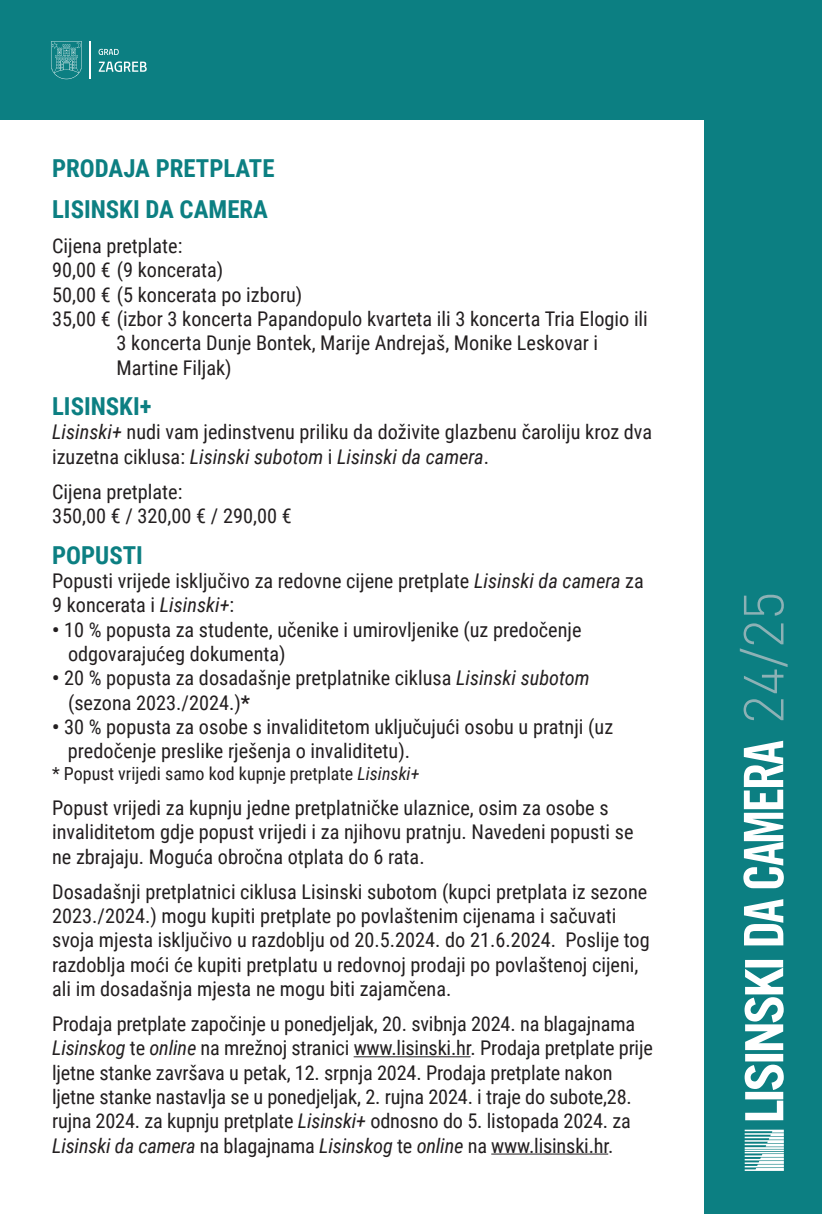
<style>
.page{position:relative;width:822px;height:1214px;background:#fff}
.page>*{position:absolute;margin:0;border:0;box-sizing:border-box;transform-origin:0 0}
.t1{font:700 24.75px/40.5px "Roboto Condensed";color:#0c7f82}
.t2{font:20.25px/24.3px "Roboto Condensed";color:#231f20}
.t3{font:18px "Roboto Condensed";color:#231f20}
.s1{font-style:italic}
.s2{font-weight:700}
</style>
<div class="page">
<hr style="left:353px;top:1056px;width:117px;height:1px;background:#231f20">
<hr style="left:491px;top:1153px;width:117px;height:1px;background:#231f20">
<div style="left:704px;top:0;width:117px;height:1213px;background:#0c7f82"></div>
<div style="left:0;top:0;width:821px;height:120px;background:#0c7f82"></div>
<svg style="left:98px;top:49px;width:21px;height:6px"></svg>
<svg style="left:99px;top:61px;width:48px;height:11px"></svg>
<hr style="left:89px;top:41px;width:1px;height:38px;background:#fff">
<svg style="left:51px;top:41px;width:31px;height:38px"></svg>
<svg style="left:744px;top:1129px;width:39px;height:41px"></svg>
<svg style="left:745px;top:1100px;width:37px;height:20px"></svg>
<div style="left:744px;top:1091px;width:38px;height:8px;background:#fff"></div>
<svg style="left:744px;top:1064px;width:39px;height:25px"></svg>
<div style="left:744px;top:1053px;width:38px;height:8px;background:#fff"></div>
<svg style="left:744px;top:967px;width:39px;height:83px"></svg>
<div style="left:744px;top:959px;width:38px;height:8px;background:#fff"></div>
<svg style="left:744px;top:899px;width:39px;height:46px"></svg>
<svg style="left:743px;top:740px;width:40px;height:148px"></svg>
<svg style="left:743px;top:699px;width:40px;height:21px"></svg>
<svg style="left:739px;top:623px;width:48px;height:70px"></svg>
<svg style="left:744px;top:594px;width:39px;height:21px"></svg>
<p class="t1" style="left:52px;top:147px;width:224px">PRODAJA PRETPLATE<br>LISINSKI DA CAMERA</p>
<p class="t2" style="left:52px;top:233px;width:132px">Cijena pretplate:</p>
<p class="t2" style="left:52px;top:257px;width:173px">90,00 € (9 koncerata)</p>
<p class="t2" style="left:52px;top:281px;width:252px">50,00 € (5 koncerata po izboru)</p>
<p class="t2" style="left:52px;top:306px;width:597px">35,00 € (izbor 3 koncerta Papandopulo kvarteta ili 3 koncerta Tria Elogio ili</p>
<p class="t2" style="left:116px;top:330px;width:483px">3 koncerta Dunje Bontek, Marije Andrejaš, Monike Leskovar i</p>
<p class="t2" style="left:116px;top:354px;width:116px">Martine Filjak)</p>
<p class="t1" style="left:52px;top:385px;width:101px">LISINSKI+</p>
<p class="t2" style="left:52px;top:419px;width:601px"><span class="s1">Lisinski+</span> nudi vam jedinstvenu priliku da doživite glazbenu čaroliju kroz dva izuzetna ciklusa: <span class="s1">Lisinski subotom</span> i <span class="s1">Lisinski da camera</span>.</p>
<p class="t2" style="left:52px;top:478px;width:241px">Cijena pretplate:<br>350,00 € / 320,00 € / 290,00 €</p>
<p class="t1" style="left:52px;top:533px;width:92px">POPUSTI</p>
<p class="t2" style="left:52px;top:568px;width:593px">Popusti vrijede isključivo za redovne cijene pretplate <span class="s1">Lisinski da camera</span> za<br>9 koncerata i <span class="s1">Lisinski+</span>:</p>
<p class="t2" style="left:68px;top:616px;width:515px;text-indent:-16px"><span class="s2">•</span> 10 % popusta za studente, učenike i umirovljenike (uz predočenje odgovarajućeg dokumenta)</p>
<p class="t2" style="left:68px;top:665px;width:523px;text-indent:-16px"><span class="s2">•</span> 20 % popusta za dosadašnje pretplatnike ciklusa <span class="s1">Lisinski subotom </span>(sezona 2023./2024.)<span class="s2">*</span></p>
<p class="t2" style="left:68px;top:713px;width:546px;text-indent:-16px"><span class="s2">•</span> 30 % popusta za osobe s invaliditetom uključujući osobu u pratnji (uz predočenje preslike rješenja o invaliditetu).</p>
<p class="t3" style="left:52px;top:760px;width:369px">* Popust vrijedi samo kod kupnje pretplate <span class="s1">Lisinski+</span></p>
<p class="t2" style="left:52px;top:794px;width:582px">Popust vrijedi za kupnju jedne pretplatničke ulaznice, osim za osobe s invaliditetom gdje popust vrijedi i za njihovu pratnju. Navedeni popusti se ne zbrajaju. Moguća obročna otplata do 6 rata.</p>
<p class="t2" style="left:52px;top:878px;width:599px">Dosadašnji pretplatnici ciklusa Lisinski subotom (kupci pretplata iz sezone 2023./2024.) mogu kupiti pretplate po povlaštenim cijenama i sačuvati svoja mjesta isključivo u razdoblju od 20.5.2024. do 21.6.2024. Poslije tog razdoblja moći će kupiti pretplatu u redovnoj prodaji po povlaštenoj cijeni, ali im dosadašnja mjesta ne mogu biti zajamčena.</p>
<p class="t2" style="left:52px;top:1010px;width:602px">Prodaja pretplate započinje u ponedjeljak, 20. svibnja 2024. na blagajnama <span class="s1">Lisinskog</span> te <span class="s1">online</span> na mrežnoj stranici www.lisinski.hr. Prodaja pretplate prije ljetne stanke završava u petak, 12. srpnja 2024. Prodaja pretplate nakon ljetne stanke nastavlja se u ponedjeljak, 2. rujna 2024. i traje do subote,28. rujna 2024. za kupnju pretplate <span class="s1">Lisinski+</span> odnosno do 5. listopada 2024. za <span class="s1">Lisinski da camera</span> na blagajnama <span class="s1">Lisinskog</span> te <span class="s1">online</span> na www.lisinski.hr.</p>
</div>
